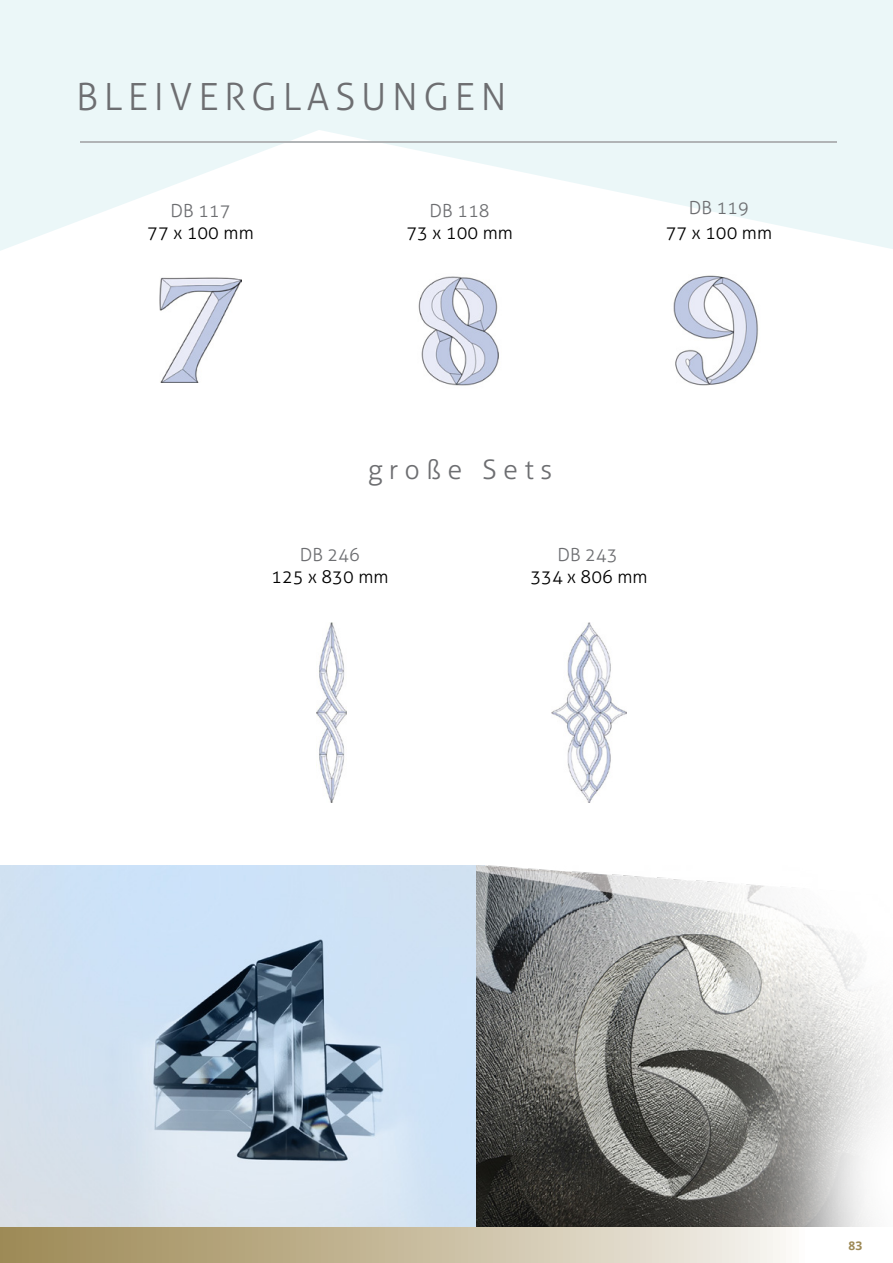
<style>
.page{position:relative;width:893px;height:1263px;background:#fff}
.page>*{position:absolute;margin:0;border:0;box-sizing:border-box;transform-origin:0 0}
.t1{font:300 37.5px "Aller";letter-spacing:.15em;color:#6d6e71}
.t2{font:300 27px "Aller";letter-spacing:.24em;color:#6d6e71}
.t3{font:300 18px "Aller";color:#000}
.t4{font:300 18px "Aller";color:#6d6e71}
.t5{font:700 12px "Open Sans";color:#9d8955}
</style>
<div class="page">
<svg style="left:0;top:0;width:893px;height:251px;fill:#ebf7f8"></svg>
<div style="left:0;top:1227px;width:811px;height:36px;background:linear-gradient(to right,#9a864f,#f7f5f1)"></div>
<img style="left:160px;top:277px;width:81px;height:106px">
<img style="left:418px;top:276px;width:81px;height:110px">
<img style="left:673px;top:275px;width:85px;height:111px">
<img style="left:552px;top:622px;width:74px;height:180px">
<img style="left:316px;top:622px;width:30px;height:180px">
<img style="left:0;top:865px;width:476px;height:362px">
<img style="left:476px;top:865px;width:413px;height:362px">
<hr style="left:81px;top:142px;width:756px;height:1px;background:#b1b4b6">
<h1 class="t1" style="left:76px;top:74px;width:432px">BLEIVERGLASUNGEN</h1>
<p class="t4" style="left:170px;top:200px;width:62px">DB 117</p>
<p class="t4" style="left:430px;top:200px;width:62px">DB 118</p>
<p class="t4" style="left:689px;top:197px;width:62px">DB 119</p>
<p class="t3" style="left:147px;top:222px;width:108px">77 x 100 mm</p>
<p class="t3" style="left:406px;top:222px;width:108px">73 x 100 mm</p>
<p class="t3" style="left:666px;top:222px;width:108px">77 x 100 mm</p>
<h2 class="t2" style="left:368px;top:453px;width:186px">große Sets</h2>
<p class="t4" style="left:300px;top:544px;width:62px">DB 246</p>
<p class="t4" style="left:557px;top:544px;width:62px">DB 243</p>
<p class="t3" style="left:271px;top:566px;width:119px">125 x 830 mm</p>
<p class="t3" style="left:530px;top:566px;width:119px">334 x 806 mm</p>
<p class="t5" style="left:848px;top:1237px;width:15px">83</p>
</div>
